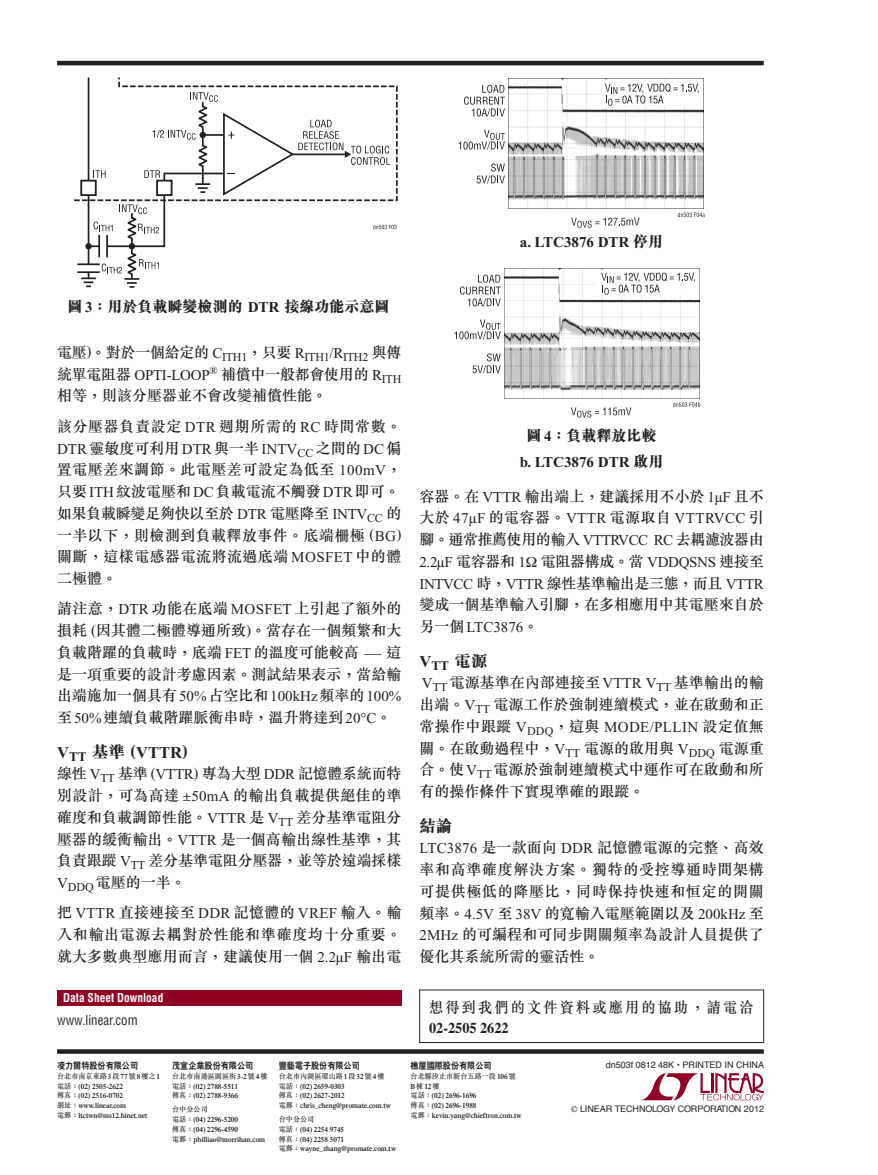
<style>
.page{position:relative;width:878px;height:1175px;background:#fff}
.page>*{position:absolute;margin:0;border:0;box-sizing:border-box;transform-origin:0 0}
.Body_Text{font:700 16.5px "Times New Roman";color:#231f20}
.Body_Text-2{font:800 16.5px "M Sung HK";color:#231f20}
.Body_Text-3{font:500 15px/21.8px "M Sung HK";color:#231f20;text-align:justify}
.Body_Text-4{font:500 15px/20.2px "M Sung HK";letter-spacing:.145em;color:#231f20;scale:.95 1}
.t1{font:800 15px "M Sung HK";color:#231f20}
.t2{font:700 15px "Times New Roman";color:#231f20}
.Body_Text-5{font:500 15px "M Sung HK";letter-spacing:.04em;color:#231f20}
.Body_1-Text{font:condensed 13.5px "Helvetica";color:#231f20;scale:.95 1}
.Body_Text-6{font:700 13.2px "Times New Roman";color:#231f20}
.Body_1-Text-2{font:700 condensed 12px "Helvetica";color:#fff;scale:.95 1}
.t3{font:9px "Helvetica";color:#231f20}
.Body_1-Text-3{font:800 9px "C Hei 2 HK";color:#231f20;scale:.9 1}
.Body_1-Text-4{font:600 7.5px "Times";color:#231f20;scale:.95 1}
.Body_1-Text-5{font:500 7.5px/9.8px "M Sung HK";color:#231f20;scale:.95 1}
.s1{font-family:"M Sung HK";font-weight:800}
.s2{font-family:"Times New Roman";font-weight:700}
.s3{font-family:"Times New Roman";font-weight:400}
.s4{font-family:"Times";font-weight:400}
.s5{font-family:"Times";font-weight:700}
.s6{font-family:"Times";font-weight:600}
.s7{font-family:"M Sung HK";font-weight:500}
</style>
<div class="page">
<hr style="left:57px;top:61px;width:706px;height:4px;background:#231f20">
<svg style="left:57px;top:1049px;width:706px;height:4px;background:#322e2f"></svg>
<svg style="left:641px;top:1073px;width:123px;height:28px"></svg>
<div style="left:57px;top:989px;width:344px;height:16px;background:#900126"></div>
<svg style="left:74px;top:77px;width:324px;height:211px"></svg>
<img style="left:508px;top:79px;width:196px;height:130px">
<svg style="left:571px;top:218px;width:68px;height:10px"></svg>
<svg style="left:464px;top:85px;width:41px;height:32px"></svg>
<svg style="left:476px;top:163px;width:29px;height:21px"></svg>
<svg style="left:458px;top:130px;width:47px;height:20px"></svg>
<svg style="left:677px;top:212px;width:27px;height:5px"></svg>
<div style="left:601px;top:81px;width:99px;height:25px;background:#fff"></div>
<svg style="left:605px;top:84px;width:93px;height:22px"></svg>
<img style="left:504px;top:268px;width:195px;height:131px">
<svg style="left:571px;top:407px;width:60px;height:10px"></svg>
<svg style="left:460px;top:274px;width:40px;height:32px"></svg>
<svg style="left:472px;top:353px;width:28px;height:20px"></svg>
<svg style="left:454px;top:319px;width:46px;height:20px"></svg>
<svg style="left:673px;top:402px;width:27px;height:5px"></svg>
<div style="left:597px;top:270px;width:99px;height:25px;background:#fff"></div>
<svg style="left:601px;top:273px;width:94px;height:22px"></svg>
<p class="t2" style="left:520px;top:234px;width:145px">a. LTC3876 DTR <span class="s1">停用</span></p>
<p class="t1" style="left:68px;top:296px;width:323px">圖 <span class="s2">3</span>：用於負載瞬變檢測的 <span class="s2">DTR</span> 接線功能示意圖</p>
<p class="Body_Text-3" style="left:57px;top:341px;width:346px">電壓<span class="s3">)</span>。對於一個給定的 <span class="s3">C</span><sub>ITH1</sub>，只要 <span class="s3">R</span><sub>ITH1</sub><span class="s3">/R</span><sub>ITH2</sub> 與傳統單電阻器 <span class="s3">OPTI-LOOP</span><sup>®</sup> 補償中一般都會使用的 <span class="s3">R</span><sub>ITH</sub>相等，則該分壓器並不會改變補償性能。</p>
<p class="Body_Text-5" style="left:57px;top:416px;width:346px">該分壓器負責設定 <span class="s3">DTR</span> 週期所需的 <span class="s3">RC</span> 時間常數。</p>
<p class="Body_Text-3" style="left:57px;top:436px;width:346px"><span class="s3">DTR</span> 靈敏度可利用 <span class="s3">DTR</span> 與一半 <span class="s3">INTV</span><sub>CC</sub> 之間的 <span class="s3">DC</span> 偏置電壓差來調節。此電壓差可設定為低至 <span class="s3">100mV</span>，只要<span class="s3">ITH</span>紋波電壓和<span class="s3">DC</span>負載電流不觸發<span class="s3">DTR</span>即可。</p>
<p class="Body_Text-3" style="left:57px;top:502px;width:346px">如果負載瞬變足夠快以至於 <span class="s3">DTR</span> 電壓降至 <span class="s3">INTV</span><sub>CC</sub> 的一半以下，則檢測到負載釋放事件。底端柵極 <span class="s3">(BG)</span>關斷，這樣電感器電流將流過底端 <span class="s3">MOSFET</span> 中的體二極體。</p>
<p class="Body_Text-3" style="left:57px;top:597px;width:346px">請注意，<span class="s3">DTR</span> 功能在底端 <span class="s3">MOSFET</span> 上引起了額外的損耗 <span class="s3">(</span>因其體二極體導通所致<span class="s3">)</span>。當存在一個頻繁和大負載階躍的負載時，底端 <span class="s3">FET</span> 的溫度可能較高 <span class="s4">—</span>這是一項重要的設計考慮因素。測試結果表示，當給輸出端施加一個具有<span class="s3">50%</span>占空比和<span class="s3">100kHz</span>頻率的<span class="s3">100%</span>至<span class="s3">50%</span>連續負載階躍脈衝串時，溫升將達到<span class="s3">20°C</span>。</p>
<p class="Body_Text" style="left:57px;top:743px;width:132px">V<sub>TT</sub> <span class="s1">基準</span> (VTTR)</p>
<p class="Body_Text-3" style="left:57px;top:762px;width:346px">線性 <span class="s3">V</span><sub>TT</sub> 基準 <span class="s3">(VTTR)</span> 專為大型 <span class="s3">DDR</span> 記憶體系統而特別設計，可為高達 <span class="s4">±</span><span class="s3">50mA</span> 的輸出負載提供絕佳的準確度和負載調節性能。<span class="s3">VTTR</span> 是 <span class="s3">V</span><sub>TT</sub> 差分基準電阻分壓器的緩衝輸出。<span class="s3">VTTR</span> 是一個高輸出線性基準，其負責跟蹤 <span class="s3">V</span><sub>TT</sub> 差分基準電阻分壓器，並等於遠端採樣<span class="s3">V</span><sub>DDQ</sub> 電壓的一半。</p>
<p class="Body_Text-3" style="left:57px;top:901px;width:346px">把 <span class="s3">VTTR</span> 直接連接至 <span class="s3">DDR</span> 記憶體的 <span class="s3">VREF</span> 輸入。輸入和輸出電源去耦對於性能和準確度均十分重要。就大多數典型應用而言，建議使用一個 <span class="s3">2.2µF</span> 輸出電</p>
<p class="Body_1-Text-2" style="left:63px;top:990px;width:107px">Data Sheet Download</p>
<p class="Body_1-Text" style="left:57px;top:1011px;width:86px">www.linear.com</p>
<p class="t1" style="left:526px;top:425px;width:131px">圖 <span class="s2">4</span>：負載釋放比較</p>
<p class="t2" style="left:520px;top:454px;width:145px">b. LTC3876 DTR <span class="s1">啟用</span></p>
<p class="Body_Text-3" style="left:419px;top:484px;width:346px">容器。在 <span class="s3">VTTR</span> 輸出端上，建議採用不小於 <span class="s3">1µF</span> 且不大於 <span class="s3">47µF</span> 的電容器。<span class="s3">VTTR</span> 電源取自 <span class="s3">VTTRVCC</span> 引腳。通常推薦使用的輸入 <span class="s3">VTTRVCC RC</span> 去耦濾波器由<span class="s3">2.2µF</span> 電容器和 <span class="s3">1</span> 電阻器構成。當 <span class="s3">VDDQSNS</span> 連接至<span class="s3">INTVCC</span> 時，<span class="s3">VTTR</span> 線性基準輸出是三態，而且 <span class="s3">VTTR</span>變成一個基準輸入引腳，在多相應用中其電壓來自於另一個<span class="s3">LTC3876</span>。</p>
<p class="Body_Text-6" style="left:419px;top:658px;width:70px"><sup>V</sup>TT <sup>電源</sup></p>
<p class="Body_Text-3" style="left:419px;top:671px;width:346px"><span class="s3">V</span><sub>TT</sub> 電源基準在內部連接至 <span class="s3">VTTR V</span><sub>TT</sub> 基準輸出的輸出端。<span class="s3">V</span><sub>TT</sub> 電源工作於強制連續模式，並在啟動和正常操作中跟蹤 <span class="s3">V</span><sub>DDQ</sub>，這與 <span class="s3">MODE/PLLIN</span> 設定值無關。在啟動過程中，<span class="s3">V</span><sub>TT</sub> 電源的啟用與 <span class="s3">V</span><sub>DDQ</sub> 電源重合。使<span class="s3">V</span><sub>TT</sub>電源於強制連續模式中運作可在啟動和所有的操作條件下實現準確的跟蹤。</p>
<p class="Body_Text-2" style="left:419px;top:814px;width:34px">結論</p>
<p class="Body_Text-3" style="left:419px;top:836px;width:346px"><span class="s3">LTC3876</span> 是一款面向 <span class="s3">DDR</span> 記憶體電源的完整、高效率和高準確度解決方案。獨特的受控導通時間架構可提供極低的降壓比，同時保持快速和恒定的開關頻率。<span class="s3">4.5V</span> 至 <span class="s3">38V</span> 的寬輸入電壓範圍以及 <span class="s3">200kHz</span> 至<span class="s3">2MHz</span> 的可編程和可同步開關頻率為設計人員提供了優化其系統所需的靈活性。</p>
<p class="Body_Text-4" style="left:429px;top:996px;width:343px">想得到我們的文件資料或應用的協助，請電洽<br><span class="s5">02-2505 2622</span></p>
<p class="Body_1-Text-3" style="left:57px;top:1059px;width:92px">凌力爾特股份有限公司</p>
<p class="Body_1-Text-5" style="left:57px;top:1071px;width:110px">台北市南京東路<span class="s6">3</span>段<span class="s6">77</span>號<span class="s6">8</span>樓之<span class="s6">1</span></p>
<p class="Body_1-Text-4" style="left:57px;top:1081px;width:71px"><span class="s7">電話：</span>(02) 2505-2622</p>
<p class="Body_1-Text-4" style="left:57px;top:1091px;width:71px"><span class="s7">傳真：</span>(02) 2516-0702</p>
<p class="Body_1-Text-4" style="left:57px;top:1101px;width:74px"><span class="s7">網址：</span>www.linear.com</p>
<p class="Body_1-Text-4" style="left:57px;top:1110px;width:97px"><span class="s7">電郵：</span>ltctwn@ms12.hinet.net</p>
<p class="Body_1-Text-3" style="left:172px;top:1059px;width:91px">茂宣企業股份有限公司</p>
<p class="Body_1-Text-5" style="left:172px;top:1071px;width:102px">台北市南港區園區街<span class="s6">3-2</span>號<span class="s6">4</span>樓</p>
<p class="Body_1-Text-4" style="left:172px;top:1081px;width:71px"><span class="s7">電話：</span>(02) 2788-5511</p>
<p class="Body_1-Text-4" style="left:172px;top:1091px;width:71px"><span class="s7">傳真：</span>(02) 2788-9366</p>
<p class="Body_1-Text-5" style="left:172px;top:1104px;width:39px">台中分公司</p>
<p class="Body_1-Text-4" style="left:172px;top:1115px;width:71px"><span class="s7">電話：</span>(04) 2296-5200</p>
<p class="Body_1-Text-4" style="left:172px;top:1124px;width:71px"><span class="s7">傳真：</span>(04) 2296-4590</p>
<p class="Body_1-Text-4" style="left:172px;top:1134px;width:99px"><span class="s7">電郵：</span>philliao@morrihan.com</p>
<p class="Body_1-Text-3" style="left:279px;top:1059px;width:91px">豐藝電子股份有限公司</p>
<p class="Body_1-Text-5" style="left:279px;top:1071px;width:113px">台北市內湖區環山路<span class="s6">1</span>段<span class="s6">32</span>號<span class="s6">4</span>樓</p>
<p class="Body_1-Text-4" style="left:279px;top:1081px;width:71px"><span class="s7">電話：</span>(02) 2659-0303</p>
<p class="Body_1-Text-4" style="left:279px;top:1091px;width:71px"><span class="s7">傳真：</span>(02) 2627-2012</p>
<p class="Body_1-Text-4" style="left:279px;top:1101px;width:120px"><span class="s7">電郵：</span>chris_cheng@promate.com.tw</p>
<p class="Body_1-Text-5" style="left:279px;top:1114px;width:39px">台中分公司</p>
<p class="Body_1-Text-4" style="left:279px;top:1124px;width:70px"><span class="s7">電話：</span>(04) 2254 9745</p>
<p class="Body_1-Text-4" style="left:279px;top:1134px;width:70px"><span class="s7">傳真：</span>(04) 2258 5071</p>
<p class="Body_1-Text-4" style="left:279px;top:1144px;width:125px"><span class="s7">電郵：</span>wayne_zhang@promate.com.tw</p>
<p class="Body_1-Text-3" style="left:410px;top:1059px;width:92px">樵屋國際股份有限公司</p>
<p class="Body_1-Text-5" style="left:410px;top:1071px;width:112px">台北縣汐止市新台五路一段<span class="s6">106</span>號<br><span class="s6">B</span>棟<span class="s6">12</span>樓</p>
<p class="Body_1-Text-4" style="left:410px;top:1091px;width:71px"><span class="s7">電話：</span>(02) 2696-1696</p>
<p class="Body_1-Text-4" style="left:410px;top:1101px;width:71px"><span class="s7">傳真：</span>(02) 2696-1988</p>
<p class="Body_1-Text-4" style="left:410px;top:1110px;width:119px"><span class="s7">電郵：</span>kevin.yang@chieftron.com.tw</p>
<p class="t3" style="left:605px;top:1058px;width:160px">dn503f 0812 48K • PRINTED IN CHINA</p>
<p class="t3" style="left:580px;top:1101px;width:185px">LINEAR TECHNOLOGY CORPORATION 2012</p>
</div>
